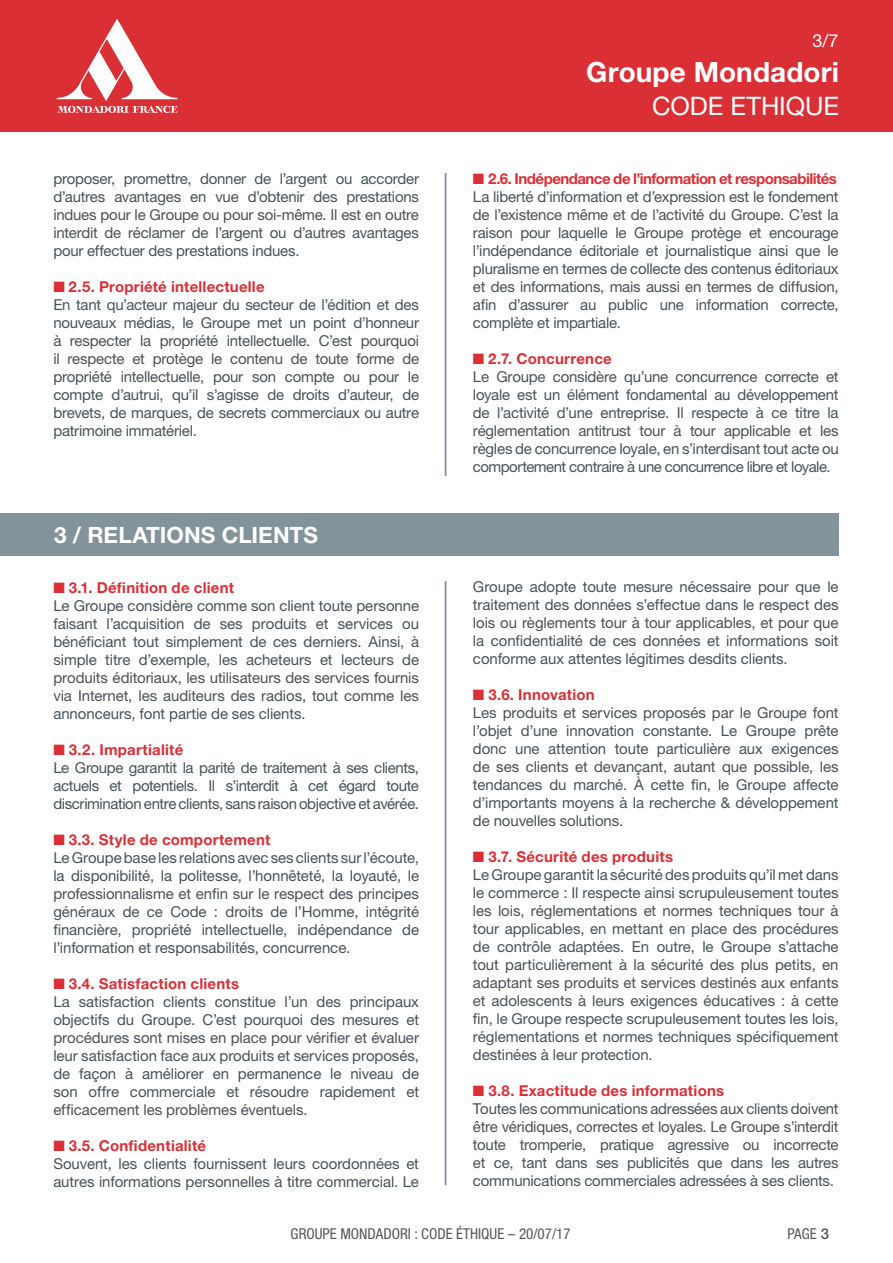
<style>
.page{position:relative;width:893px;height:1263px;background:#fff}
.page>*{position:absolute;margin:0;border:0;box-sizing:border-box;transform-origin:0 0}
.t1{font:700 27.9px "Helvetica Neue LT Std";letter-spacing:.005em;color:#fff}
.t2{font:25.5px "Helvetica Neue LT Std";letter-spacing:-.005em;color:#fff}
.t3{font:700 22.5px "Helvetica Neue LT Std";color:#fff}
.t4{font:18px "Helvetica Neue LT Std";color:#fff}
.t5{font:15px/18px "Helvetica Neue LT Std";letter-spacing:-.01em;color:#485258}
.t6{font:condensed 15px "Helvetica Neue LT Std";color:#58585a}
.s1{color:#db2f36}
.s2{font-weight:700;color:#db2f36}
.s3{font-weight:500;font-stretch:normal}
</style>
<div class="page">
<div style="left:0;top:514px;width:839px;height:42px;background:#82939c"></div>
<div style="left:0;top:0;width:893px;height:132px;background:#db2f36"></div>
<svg style="left:57px;top:19px;width:120px;height:94px"></svg>
<hr style="left:445px;top:173px;width:1px;height:303px;background:#82939c">
<hr style="left:445px;top:581px;width:1px;height:604px;background:#82939c">
<p class="t4" style="left:812px;top:30px;width:28px">3/7</p>
<p class="t5" style="left:53px;top:169px;width:367px;text-align:justify">proposer, promettre, donner de l’argent ou accorder d’autres avantages en vue d’obtenir des prestations indues pour le Groupe ou pour soi-même. Il est en outre interdit de réclamer de l’argent ou d’autres avantages pour effectuer des prestations indues.</p>
<p class="t5" style="left:53px;top:277px;width:367px"><span class="s1">■</span> <span class="s2">2.5. Propriété intellectuelle<br></span>En tant qu’acteur majeur du secteur de l’édition et des nouveaux médias, le Groupe met un point d’honneur à respecter la propriété intellectuelle. C’est pourquoi il respecte et protège le contenu de toute forme de propriété intellectuelle, pour son compte ou pour le compte d’autrui, qu’il s’agisse de droits d’auteur, de brevets, de marques, de secrets commerciaux ou autre patrimoine immatériel.</p>
<h3 class="t3" style="left:54px;top:521px;width:266px">3 / RELATIONS CLIENTS</h3>
<p class="t5" style="left:53px;top:578px;width:367px"><span class="s1">■</span> <span class="s2">3.1. Définition de client<br></span>Le Groupe considère comme son client toute personne faisant l’acquisition de ses produits et services ou bénéficiant tout simplement de ces derniers. Ainsi, à simple titre d’exemple, les acheteurs et lecteurs de produits éditoriaux, les utilisateurs des services fournis via Internet, les auditeurs des radios, tout comme les annonceurs, font partie de ses clients.</p>
<p class="t5" style="left:53px;top:740px;width:367px"><span class="s1">■</span> <span class="s2">3.2. Impartialité<br></span>Le Groupe garantit la parité de traitement à ses clients, actuels et potentiels. Il s’interdit à cet égard toute discrimination entre clients, sans raison objective et avérée.</p>
<p class="t5" style="left:53px;top:830px;width:367px"><span class="s1">■</span> <span class="s2">3.3. Style de comportement<br></span>Le Groupe base les relations avec ses clients sur l’écoute, la disponibilité, la politesse, l’honnêteté, la loyauté, le professionnalisme et enfin sur le respect des principes généraux de ce Code : droits de l’Homme, intégrité financière, propriété intellectuelle, indépendance de l’information et responsabilités, concurrence.</p>
<p class="t5" style="left:53px;top:974px;width:367px"><span class="s1">■</span> <span class="s2">3.4. Satisfaction clients<br></span>La satisfaction clients constitue l’un des principaux objectifs du Groupe. C’est pourquoi des mesures et procédures sont mises en place pour vérifier et évaluer leur satisfaction face aux produits et services proposés, de façon à améliorer en permanence le niveau de son offre commerciale et résoudre rapidement et efficacement les problèmes éventuels.</p>
<p class="t5" style="left:53px;top:1136px;width:367px"><span class="s1">■</span> <span class="s2">3.5. Confidentialité<br></span>Souvent, les clients fournissent leurs coordonnées et autres informations personnelles à titre commercial. Le</p>
<h1 class="t1" style="left:586px;top:55px;width:254px">Groupe Mondadori</h1>
<h2 class="t2" style="left:652px;top:91px;width:188px">CODE ETHIQUE</h2>
<p class="t5" style="left:473px;top:170px;width:367px"><span class="s1">■</span> <span class="s2">2.6. Indépendance de l’information et responsabilités </span>La liberté d’information et d’expression est le fondement de l’existence même et de l’activité du Groupe. C’est la raison pour laquelle le Groupe protège et encourage l’indépendance éditoriale et journalistique ainsi que le pluralisme en termes de collecte des contenus éditoriaux et des informations, mais aussi en termes de diffusion, afin d’assurer au public une information correcte, complète et impartiale.</p>
<p class="t5" style="left:473px;top:350px;width:367px"><span class="s1">■</span> <span class="s2">2.7. Concurrence<br></span>Le Groupe considère qu’une concurrence correcte et loyale est un élément fondamental au développement de l’activité d’une entreprise. Il respecte à ce titre la réglementation antitrust tour à tour applicable et les règles de concurrence loyale, en s’interdisant tout acte ou comportement contraire à une concurrence libre et loyale.</p>
<p class="t5" style="left:473px;top:577px;width:367px;text-align:justify">Groupe adopte toute mesure nécessaire pour que le traitement des données s’effectue dans le respect des lois ou règlements tour à tour applicables, et pour que la confidentialité de ces données et informations soit conforme aux attentes légitimes desdits clients.</p>
<p class="t5" style="left:473px;top:685px;width:367px"><span class="s1">■</span> <span class="s2">3.6. Innovation<br></span>Les produits et services proposés par le Groupe font l’objet d’une innovation constante. Le Groupe prête donc une attention toute particulière aux exigences de ses clients et devançant, autant que possible, les tendances du marché. À cette fin, le Groupe affecte d’importants moyens à la recherche &amp; développement de nouvelles solutions.</p>
<p class="t5" style="left:473px;top:847px;width:367px"><span class="s1">■</span> <span class="s2">3.7. Sécurité des produits<br></span>Le Groupe garantit la sécurité des produits qu’il met dans le commerce : Il respecte ainsi scrupuleusement toutes les lois, réglementations et normes techniques tour à tour applicables, en mettant en place des procédures de contrôle adaptées. En outre, le Groupe s’attache tout particulièrement à la sécurité des plus petits, en adaptant ses produits et services destinés aux enfants et adolescents à leurs exigences éducatives : à cette fin, le Groupe respecte scrupuleusement toutes les lois, réglementations et normes techniques spécifiquement destinées à leur protection.</p>
<p class="t5" style="left:473px;top:1081px;width:367px"><span class="s1">■</span> <span class="s2">3.8. Exactitude des informations<br></span>Toutes les communications adressées aux clients doivent être véridiques, correctes et loyales. Le Groupe s’interdit toute tromperie, pratique agressive ou incorrecte et ce, tant dans ses publicités que dans les autres communications commerciales adressées à ses clients.</p>
<p class="t6" style="left:291px;top:1224px;width:281px">GROUPE MONDADORI : CODE ÉTHIQUE – 20/07/17</p>
<p class="t6" style="left:787px;top:1224px;width:43px">PAGE <span class="s3">3</span></p>
</div>
